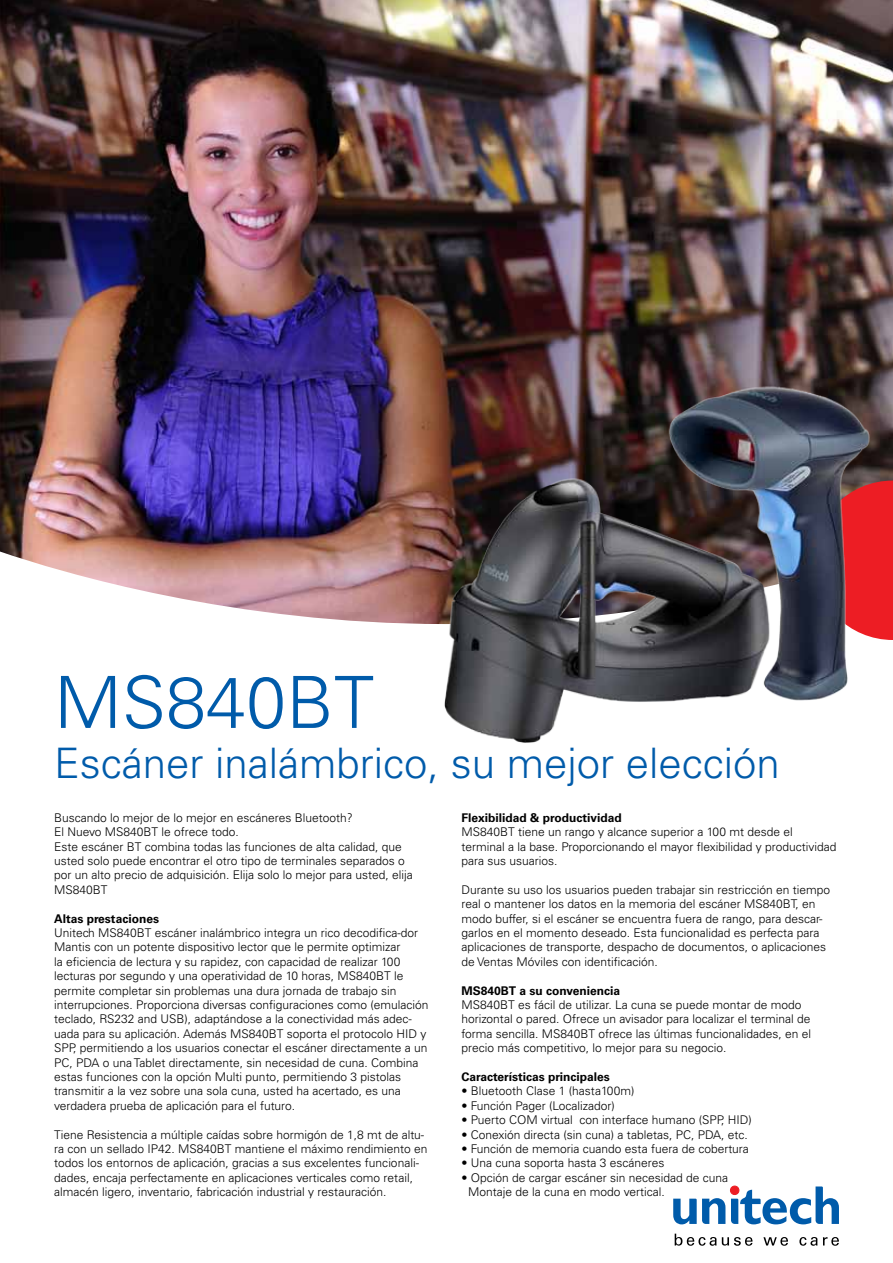
<style>
.page{position:relative;width:893px;height:1263px;background:#fff}
.page>*{position:absolute;margin:0;border:0;box-sizing:border-box;transform-origin:0 0}
.t1{font:300 72px "Univers";color:#005baa}
.t2{font:300 42px "Univers";color:#005baa}
.t3{font:300 12px/14.4px "Univers";color:#000}
.t4{font:700 12px "Univers";color:#000}
</style>
<div class="page">
<img style="left:0;top:0;width:893px;height:624px">
<svg style="left:885px;top:480px;width:8px;height:160px"></svg>
<svg style="left:675px;top:1233px;width:78px;height:13px"></svg>
<svg style="left:763px;top:1237px;width:25px;height:9px"></svg>
<svg style="left:799px;top:1237px;width:18px;height:9px"></svg>
<svg style="left:823px;top:1237px;width:16px;height:9px"></svg>
<svg style="left:673px;top:1186px;width:166px;height:38px"></svg>
<img style="left:645px;top:340px;width:240px;height:361px">
<img style="left:405px;top:461px;width:369px;height:282px">
<h1 class="t1" style="left:54px;top:659px;width:322px">MS840BT</h1>
<h2 class="t2" style="left:54px;top:738px;width:727px">Escáner inalámbrico, su mejor elección</h2>
<p class="t3" style="left:54px;top:810px;width:360px">Buscando lo mejor de lo mejor en escáneres Bluetooth?<br>El Nuevo MS840BT le ofrece todo.<br>Este escáner BT combina todas las funciones de alta calidad, que usted solo puede encontrar el otro tipo de terminales separados o por un alto precio de adquisición. Elija solo lo mejor para usted, elija MS840BT</p>
<p class="t4" style="left:54px;top:911px;width:106px">Altas prestaciones</p>
<p class="t3" style="left:54px;top:925px;width:376px">Unitech MS840BT escáner inalámbrico integra un rico decodifica-dor Mantis con un potente dispositivo lector que le permite optimizar<br>la eficiencia de lectura y su rapidez, con capacidad de realizar 100 lecturas por segundo y una operatividad de 10 horas, MS840BT le permite completar sin problemas una dura jornada de trabajo sin interrupciones. Proporciona diversas configuraciones como (emulación teclado, RS232 and USB), adaptándose a la conectividad más adec&shy;uada para su aplicación. Además MS840BT soporta el protocolo HID y SPP, permitiendo a los usuarios conectar el escáner directamente a un PC, PDA o una Tablet directamente, sin necesidad de cuna. Combina estas funciones con la opción Multi punto, permitiendo 3 pistolas transmitir a la vez sobre una sola cuna, usted ha acertado, es una verdadera prueba de aplicación para el futuro.</p>
<p class="t3" style="left:54px;top:1127px;width:375px">Tiene Resistencia a múltiple caídas sobre hormigón de 1,8 mt de altu&shy;ra con un sellado IP42. MS840BT mantiene el máximo rendimiento en todos los entornos de aplicación, gracias a sus excelentes funcionali&shy;dades, encaja perfectamente en aplicaciones verticales como retail, almacén ligero, inventario, fabricación industrial y restauración.</p>
<p class="t4" style="left:461px;top:810px;width:162px">Flexibilidad &amp; productividad</p>
<p class="t3" style="left:461px;top:825px;width:377px">MS840BT tiene un rango y alcance superior a 100 mt desde el terminal a la base. Proporcionando el mayor flexibilidad y productividad para sus usuarios.</p>
<p class="t3" style="left:461px;top:882px;width:370px">Durante su uso los usuarios pueden trabajar sin restricción en tiempo real o mantener los datos en la memoria del escáner MS840BT, en modo buffer, si el escáner se encuentra fuera de rango, para descar&shy;garlos en el momento deseado. Esta funcionalidad es perfecta para aplicaciones de transporte, despacho de documentos, o aplicaciones de Ventas Móviles con identificación.</p>
<p class="t4" style="left:461px;top:983px;width:160px">MS840BT a su conveniencia</p>
<p class="t3" style="left:461px;top:997px;width:351px">MS840BT es fácil de utilizar. La cuna se puede montar de modo horizontal o pared. Ofrece un avisador para localizar el terminal de forma sencilla. MS840BT ofrece las últimas funcionalidades, en el precio más competitivo, lo mejor para su negocio.</p>
<p class="t4" style="left:461px;top:1070px;width:150px">Características principales</p>
<p class="t3" style="left:461px;top:1084px;width:174px">• Bluetooth Clase 1 (hasta100m)</p>
<p class="t3" style="left:461px;top:1098px;width:155px">• Función Pager (Localizador)</p>
<p class="t3" style="left:461px;top:1113px;width:292px">• Puerto COM virtual con interface humano (SPP, HID)</p>
<p class="t3" style="left:461px;top:1127px;width:288px">• Conexión directa (sin cuna) a tabletas, PC, PDA, etc.</p>
<p class="t3" style="left:461px;top:1141px;width:289px">• Función de memoria cuando esta fuera de cobertura</p>
<p class="t3" style="left:461px;top:1156px;width:205px">• Una cuna soporta hasta 3 escáneres</p>
<p class="t3" style="left:468px;top:1170px;width:262px;text-indent:-7px">• Opción de cargar escáner sin necesidad de cuna<br>Montaje de la cuna en modo vertical.</p>
</div>
